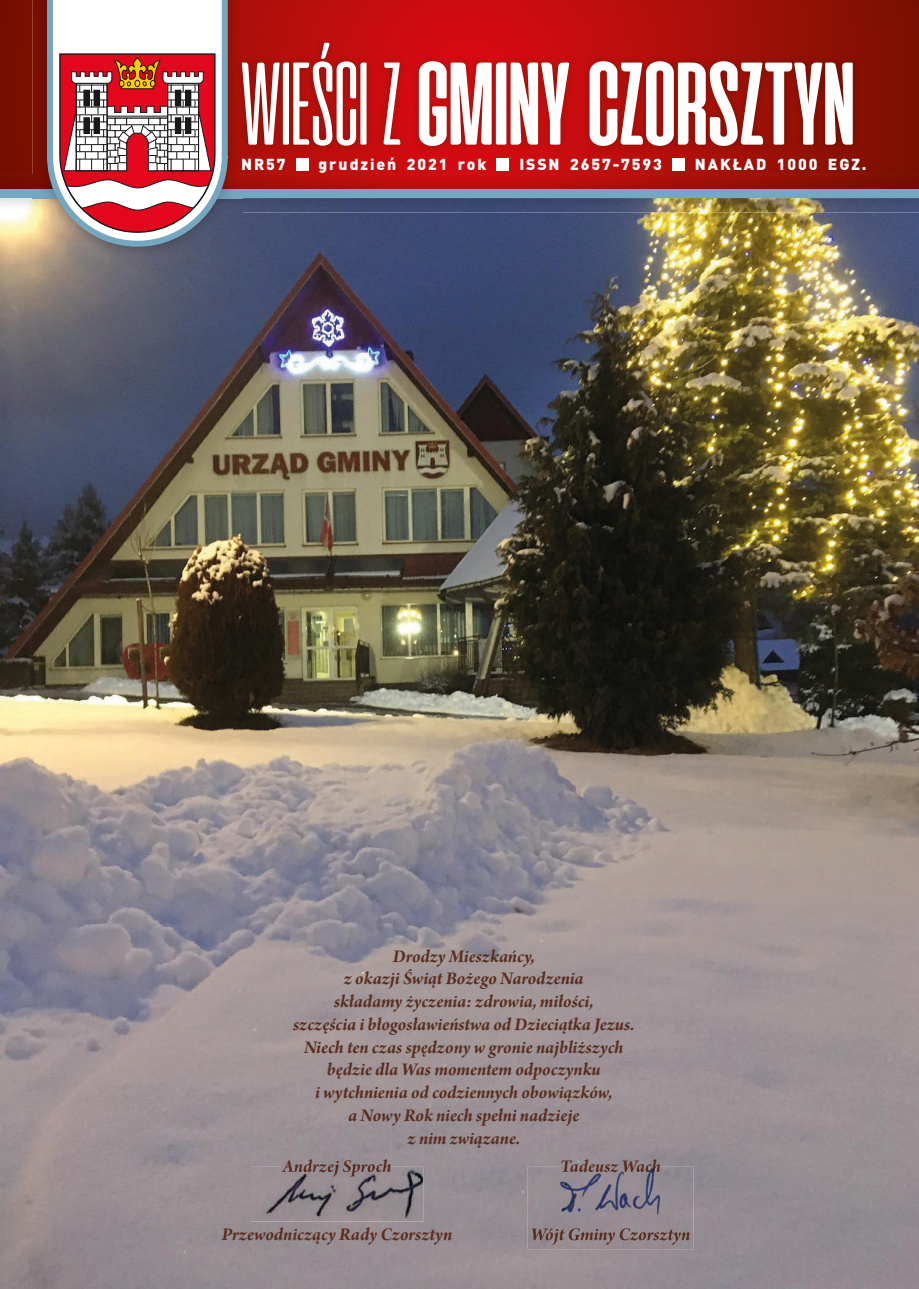
<style>
.page{position:relative;width:919px;height:1289px;background:#fff}
.page>*{position:absolute;margin:0;border:0;box-sizing:border-box;transform-origin:0 0}
.t1{font:700 117.15px "Cinematografica";letter-spacing:-.01em;color:#fff}
.t2{font:18.9px/22.8px "Arno Pro Bold Italic Subhead";letter-spacing:-.005em;color:#5a2e21;text-align:center}
.t3{font:900 15.75px "DIN Pro";letter-spacing:.12em;color:#fff}
.s1{font-weight:300}
</style>
<div class="page">
<img style="left:0;top:198px;width:918px;height:1090px">
<svg style="left:0;top:0;width:918px;height:175px;background:#a40f09"></svg>
<img style="left:0;top:175px;width:918px;height:14px">
<div style="left:0;top:189px;width:918px;height:9px;background:#76a7c0"></div>
<div style="left:296px;top:158px;width:12px;height:12px;background:#fff"></div>
<div style="left:497px;top:158px;width:12px;height:12px;background:#fff"></div>
<div style="left:672px;top:158px;width:12px;height:12px;background:#fff"></div>
<img style="left:33px;top:0;width:209px;height:261px">
<svg style="left:44px;top:0;width:187px;height:250px"></svg>
<img style="left:234px;top:34px;width:627px;height:120px">
<img style="left:251px;top:1166px;width:172px;height:55px">
<img style="left:281px;top:1166px;width:110px;height:10px">
<img style="left:527px;top:1166px;width:166px;height:83px">
<img style="left:561px;top:1166px;width:99px;height:6px">
<img style="left:531px;top:1228px;width:158px;height:16px">
<h1 class="t1" style="left:241px;top:41px;width:616px"><span class="s1">WIEŚCI Z</span>GMINY CZORSZTYN</h1>
<p class="t3" style="left:241px;top:154px;width:46px">NR57</p>
<p class="t3" style="left:318px;top:154px;width:169px">grudzień 2021 rok</p>
<p class="t3" style="left:519px;top:154px;width:144px">ISSN 2657-7593</p>
<p class="t3" style="left:695px;top:154px;width:173px">NAKŁAD 1000 EGZ.</p>
<p class="t2" style="left:293px;top:945px;width:342px">Drodzy Mieszkańcy,<br>z okazji Świąt Bożego Narodzenia<br>składamy życzenia: zdrowia, miłości,<br>szczęścia i błogosławieństwa od Dzieciątka Jezus.<br>Niech ten czas spędzony w gronie najbliższych będzie dla Was momentem odpoczynku<br>i wytchnienia od codziennych obowiązków,<br>a Nowy Rok niech spełni nadzieje<br>z nim związane.</p>
<p class="t2" style="left:282px;top:1155px;width:110px">Andrzej Sproch</p>
<p class="t2" style="left:222px;top:1223px;width:232px">Przewodniczący Rady Czorsztyn</p>
<p class="t2" style="left:560px;top:1155px;width:102px">Tadeusz Wach</p>
</div>
